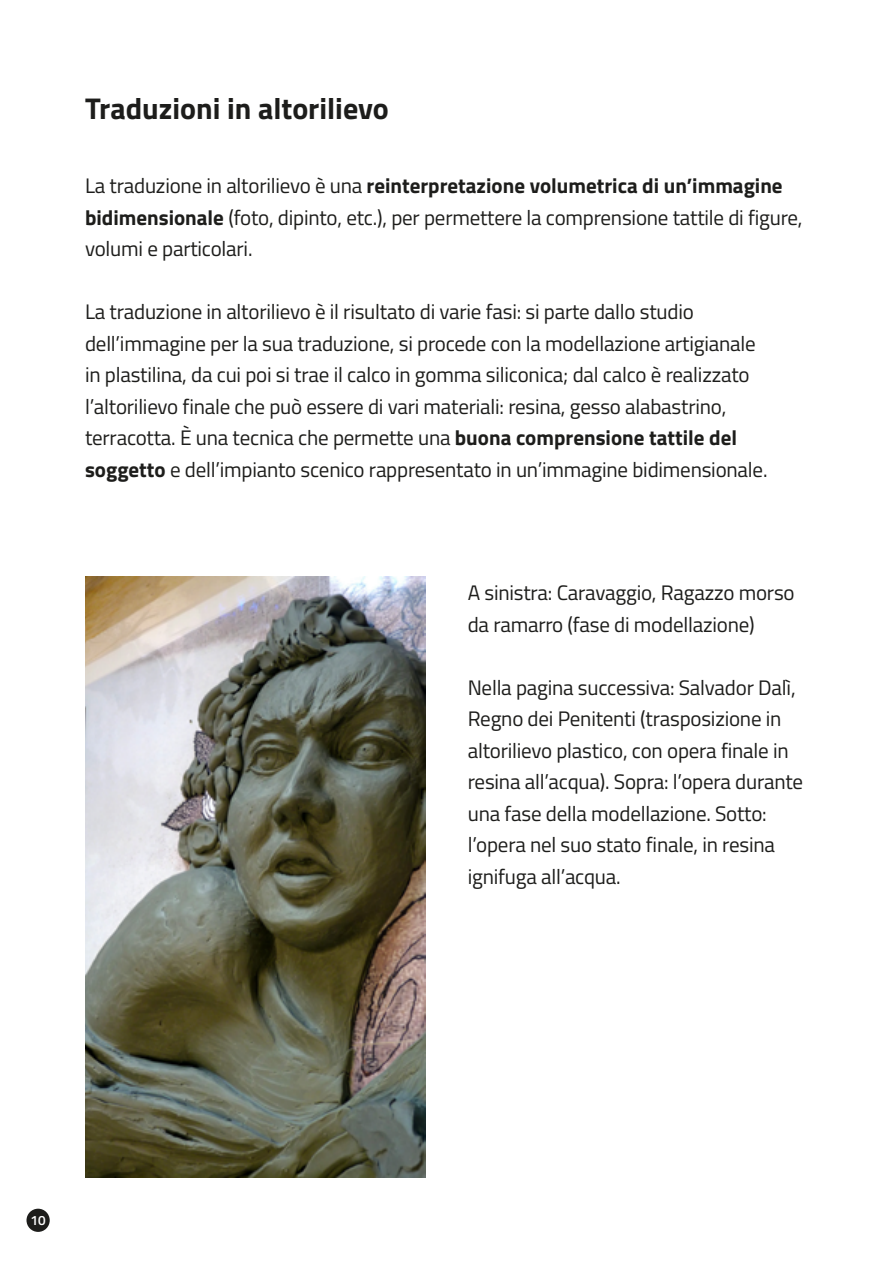
<style>
.page{position:relative;width:893px;height:1263px;background:#fff}
.page>*{position:absolute;margin:0;border:0;box-sizing:border-box;transform-origin:0 0}
.Titolo__H1{font:700 30px "Titillium Web";color:#1d1d1b}
.Didascalie__nero{font:21px/31.5px "Titillium Web";letter-spacing:-.01em;color:#1d1d1b}
.t1{font:600 13.5px "Titillium Web";color:#fff}
.s1{font-weight:700}
</style>
<div class="page">
<img style="left:85px;top:576px;width:340px;height:602px">
<div style="left:27px;top:1209px;width:23px;height:23px;background:#1d1d1b;border-radius:50%"></div>
<h1 class="Titolo__H1" style="left:85px;top:86px;width:305px">Traduzioni in altorilievo</h1>
<p class="Didascalie__nero" style="left:85px;top:169px;width:719px">La traduzione in altorilievo è una <span class="s1">reinterpretazione volumetrica di un’immagine bidimensionale</span> (foto, dipinto, etc.), per permettere la comprensione tattile di figure, volumi e particolari.</p>
<p class="Didascalie__nero" style="left:85px;top:295px;width:684px">La traduzione in altorilievo è il risultato di varie fasi: si parte dallo studio dell’immagine per la sua traduzione, si procede con la modellazione artigianale in plastilina, da cui poi si trae il calco in gomma siliconica; dal calco è realizzato l’altorilievo finale che può essere di vari materiali: resina, gesso alabastrino, terracotta. È una tecnica che permette una <span class="s1">buona comprensione tattile del soggetto</span> e dell’impianto scenico rappresentato in un’immagine bidimensionale.</p>
<p class="Didascalie__nero" style="left:468px;top:576px;width:328px">A sinistra: Caravaggio, Ragazzo morso da ramarro (fase di modellazione)</p>
<p class="Didascalie__nero" style="left:468px;top:670px;width:337px">Nella pagina successiva: Salvador Dalì, Regno dei Penitenti (trasposizione in altorilievo plastico, con opera finale in resina all’acqua). Sopra: l’opera durante una fase della modellazione. Sotto: l’opera nel suo stato finale, in resina ignifuga all’acqua.</p>
<p class="t1" style="left:31px;top:1210px;width:17px">10</p>
</div>
